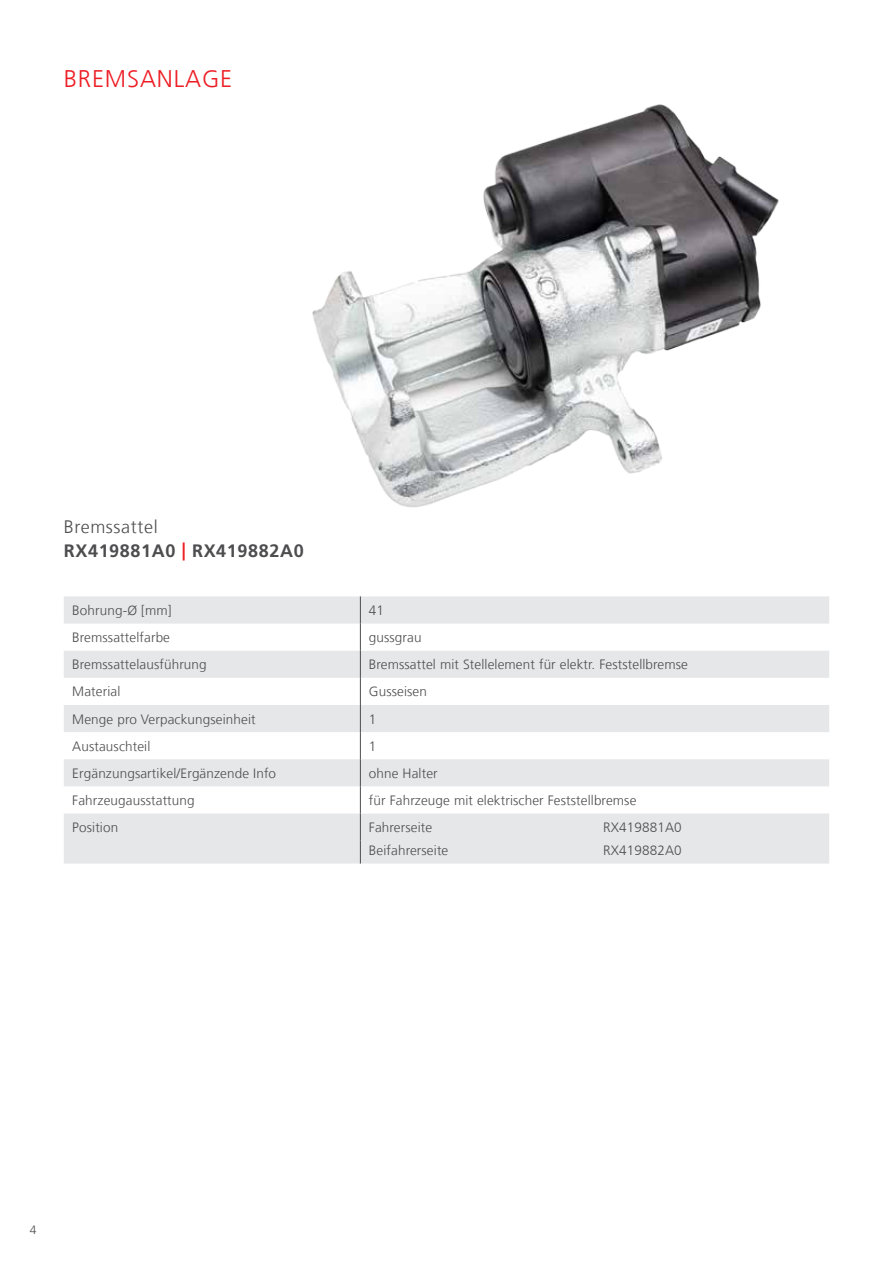
<style>
.page{position:relative;width:893px;height:1263px;background:#fff}
.page>*{position:absolute;margin:0;border:0;box-sizing:border-box;transform-origin:0 0}
.t1{font:300 24px "Frutiger LT Com";color:#ed1d24}
.t2{font:700 18px/24px "Frutiger LT Com";letter-spacing:.035em;color:#4d4d4f}
.t3{font:300 13.5px "Frutiger LT Com";letter-spacing:.01em;color:#4d4d4f}
.t4{font:300 12px "Frutiger LT Com";color:#4d4d4f}
.s1{font-weight:300}
.s2{color:#ed1d24}
</style>
<div class="page">
<img style="left:312px;top:104px;width:467px;height:404px">
<svg style="left:64px;top:596px;width:765px;height:267px"></svg>
<h1 class="t1" style="left:64px;top:65px;width:31px">Bremsanlage</h1>
<h2 class="t2" style="left:64px;top:515px;width:241px"><span class="s1">Bremssattel<br></span>RX419881A0 <span class="s2">|</span> RX419882A0</h2>
<p class="t3" style="left:72px;top:602px;width:101px">Bohrung-Ø [mm]</p>
<p class="t3" style="left:369px;top:602px;width:17px">41</p>
<p class="t3" style="left:72px;top:630px;width:99px">Bremssattelfarbe</p>
<p class="t3" style="left:369px;top:630px;width:54px">gussgrau</p>
<p class="t3" style="left:72px;top:657px;width:136px">Bremssattelausführung</p>
<p class="t3" style="left:369px;top:657px;width:321px">Bremssattel mit Stellelement für elektr. Feststellbremse</p>
<p class="t3" style="left:72px;top:684px;width:50px">Material</p>
<p class="t3" style="left:369px;top:684px;width:60px">Gusseisen</p>
<p class="t3" style="left:72px;top:711px;width:185px">Menge pro Verpackungseinheit</p>
<p class="t3" style="left:369px;top:711px;width:9px">1</p>
<p class="t3" style="left:72px;top:738px;width:80px">Austauschteil</p>
<p class="t3" style="left:369px;top:738px;width:9px">1</p>
<p class="t3" style="left:72px;top:765px;width:205px">Ergänzungsartikel/Ergänzende Info</p>
<p class="t3" style="left:369px;top:765px;width:70px">ohne Halter</p>
<p class="t3" style="left:72px;top:792px;width:124px">Fahrzeugausstattung</p>
<p class="t3" style="left:369px;top:792px;width:269px">für Fahrzeuge mit elektrischer Feststellbremse</p>
<p class="t3" style="left:72px;top:820px;width:47px">Position</p>
<p class="t3" style="left:369px;top:820px;width:65px">Fahrerseite</p>
<p class="t3" style="left:603px;top:820px;width:80px">RX419881A0</p>
<p class="t3" style="left:369px;top:842px;width:81px">Beifahrerseite</p>
<p class="t3" style="left:603px;top:842px;width:80px">RX419882A0</p>
<p class="t4" style="left:30px;top:1223px;width:8px">4</p>
</div>
